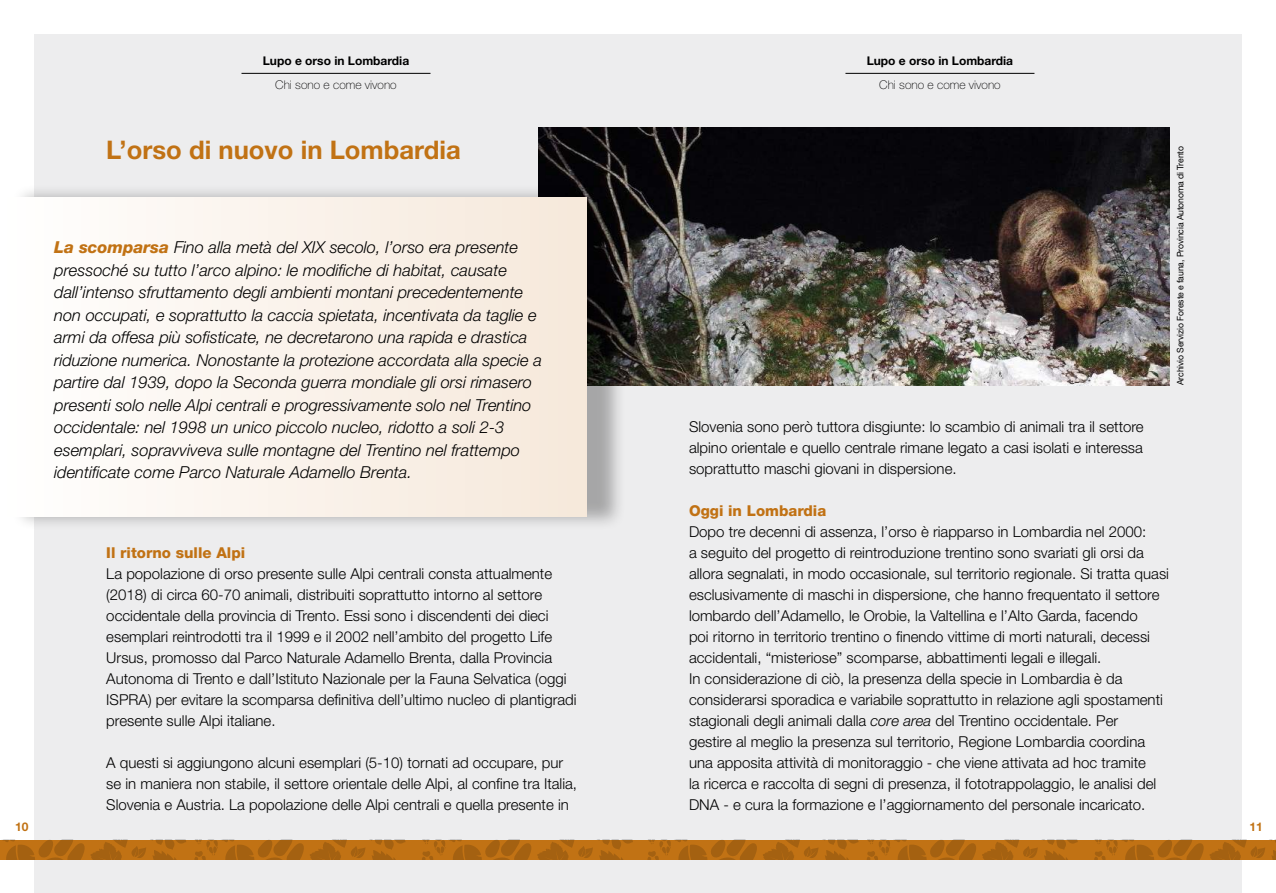
<style>
.page{position:relative;width:1276px;height:893px;background:#fff}
.page>*{position:absolute;margin:0;border:0;box-sizing:border-box;transform-origin:0 0}
.t1{font:700 25.65px "Helvetica Neue";color:#c17214}
.t2{font:italic 300 16.5px/22.5px "Helvetica Neue";color:#000}
.t3{font:300 15px/21px "Helvetica Neue";color:#000}
.t4{font:800 15px "Helvetica Neue";color:#c17214}
.t5{font:700 12px "Helvetica Neue";color:#000}
.t6{font:100 12px "Helvetica Neue";color:#000}
.t7{font:700 12px "Helvetica Neue";color:#c17214}
.t8{font:9px "Helvetica Neue";letter-spacing:-.01em;color:#000;scale:.96 1}
.s1{font-weight:800;color:#c17214}
.s2{font-style:italic}
</style>
<div class="page">
<div style="left:34px;top:34px;width:1208px;height:859px;background:#ededee"></div>
<img style="left:538px;top:128px;width:631px;height:258px">
<div style="left:638px;top:840px;width:638px;height:19px;background:#c17214"></div>
<svg style="left:647px;top:840px;width:431px;height:19px"></svg>
<svg style="left:1094px;top:840px;width:182px;height:19px"></svg>
<div style="left:0;top:840px;width:638px;height:19px;background:#c17214"></div>
<svg style="left:194px;top:840px;width:212px;height:19px"></svg>
<svg style="left:3px;top:840px;width:183px;height:19px"></svg>
<svg style="left:422px;top:840px;width:211px;height:19px"></svg>
<hr style="left:845px;top:73px;width:189px;height:1px;background:#000">
<hr style="left:241px;top:73px;width:189px;height:1px;background:#000">
<div style="left:12px;top:184px;width:615px;height:347px;background:#000;opacity:.3"></div>
<div style="left:0;top:198px;width:587px;height:319px;background:linear-gradient(to right,#fffefe,#f6e8da)"></div>
<p class="t5" style="left:263px;top:53px;width:148px">Lupo e orso in Lombardia</p>
<p class="t6" style="left:275px;top:78px;width:123px">Chi sono e come vivono</p>
<h1 class="t1" style="left:106px;top:134px;width:356px">L’orso di nuovo in Lombardia</h1>
<p class="t2" style="left:54px;top:236px;width:489px"><span class="s1">La scomparsa</span> Fino alla metà del XIX secolo, l’orso era presente pressoché su tutto l’arco alpino: le modifiche di habitat, causate dall’intenso sfruttamento degli ambienti montani precedentemente non occupati, e soprattutto la caccia spietata, incentivata da taglie e armi da offesa più sofisticate, ne decretarono una rapida e drastica riduzione numerica. Nonostante la protezione accordata alla specie a partire dal 1939, dopo la Seconda guerra mondiale gli orsi rimasero presenti solo nelle Alpi centrali e progressivamente solo nel Trentino occidentale: nel 1998 un unico piccolo nucleo, ridotto a soli 2-3 esemplari, sopravviveva sulle montagne del Trentino nel frattempo identificate come Parco Naturale Adamello Brenta.</p>
<p class="t4" style="left:106px;top:544px;width:140px">Il ritorno sulle Alpi</p>
<p class="t3" style="left:106px;top:563px;width:472px">La popolazione di orso presente sulle Alpi centrali consta attualmente (2018) di circa 60-70 animali, distribuiti soprattutto intorno al settore occidentale della provincia di Trento. Essi sono i discendenti dei dieci esemplari reintrodotti tra il 1999 e il 2002 nell’ambito del progetto Life Ursus, promosso dal Parco Naturale Adamello Brenta, dalla Provincia Autonoma di Trento e dall’Istituto Nazionale per la Fauna Selvatica (oggi ISPRA) per evitare la scomparsa definitiva dell’ultimo nucleo di plantigradi presente sulle Alpi italiane.</p>
<p class="t3" style="left:106px;top:752px;width:472px">A questi si aggiungono alcuni esemplari (5-10) tornati ad occupare, pur se in maniera non stabile, il settore orientale delle Alpi, al confine tra Italia,<br>Slovenia e Austria. La popolazione delle Alpi centrali e quella presente in</p>
<p class="t5" style="left:866px;top:53px;width:148px">Lupo e orso in Lombardia</p>
<p class="t6" style="left:879px;top:78px;width:123px">Chi sono e come vivono</p>
<p class="t8" style="left:1175px;top:385px;width:250px;rotate:-90deg">Archivio Servizio Foreste e fauna, Provincia Autonoma di Trento</p>
<p class="t3" style="left:689px;top:416px;width:456px;text-align:justify">Slovenia sono però tuttora disgiunte: lo scambio di animali tra il settore alpino orientale e quello centrale rimane legato a casi isolati e interessa soprattutto maschi giovani in dispersione.</p>
<p class="t4" style="left:689px;top:502px;width:139px">Oggi in Lombardia</p>
<p class="t3" style="left:689px;top:521px;width:481px">Dopo tre decenni di assenza, l’orso è riapparso in Lombardia nel 2000:<br>a seguito del progetto di reintroduzione trentino sono svariati gli orsi da allora segnalati, in modo occasionale, sul territorio regionale. Si tratta quasi esclusivamente di maschi in dispersione, che hanno frequentato il settore lombardo dell’Adamello, le Orobie, la Valtellina e l’Alto Garda, facendo<br>poi ritorno in territorio trentino o finendo vittime di morti naturali, decessi accidentali, “misteriose” scomparse, abbattimenti legali e illegali.<br>In considerazione di ciò, la presenza della specie in Lombardia è da considerarsi sporadica e variabile soprattutto in relazione agli spostamenti stagionali degli animali dalla <span class="s2">core area</span> del Trentino occidentale. Per<br>gestire al meglio la presenza sul territorio, Regione Lombardia coordina una apposita attività di monitoraggio - che viene attivata ad hoc tramite<br>la ricerca e raccolta di segni di presenza, il fototrappolaggio, le analisi del DNA - e cura la formazione e l’aggiornamento del personale incaricato.</p>
<p class="t7" style="left:15px;top:819px;width:15px">10</p>
<p class="t7" style="left:1249px;top:819px;width:15px">11</p>
</div>
